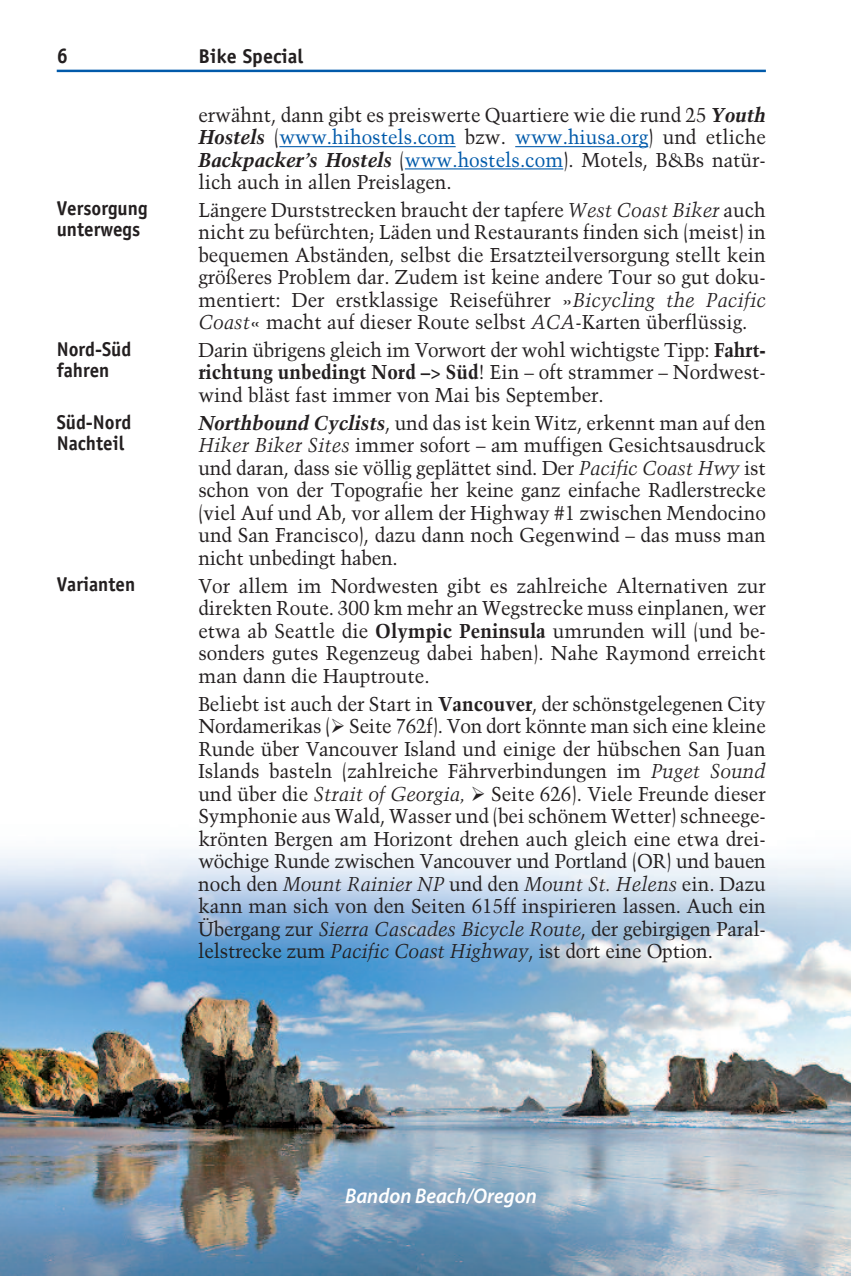
<style>
.page{position:relative;width:851px;height:1276px;background:#fff}
.page>*{position:absolute;margin:0;border:0;box-sizing:border-box;transform-origin:0 0}
.t1{font:italic 600 21.25px "Myriad Pro";color:#fff;scale:.95 1}
.t2{font:700 21.25px "Officina Sans";color:#231f20;scale:.95 1}
.t3{font:20px/22.5px "Trump Mediaeval";color:#231f20;text-align:justify;scale:.95 1}
.t4{font:700 20px/21px "Officina Sans";color:#231f20;scale:.95 1}
.t5{font:700 20px "Officina Sans";color:#231f20}
.s1{font-weight:700;font-style:italic}
.s2{color:#015aaa}
.s3{font-style:italic}
.s4{font-weight:700}
</style>
<div class="page">
<hr style="left:57px;top:70px;width:708px;height:2px;background:#015aaa">
<img style="left:0;top:849px;width:850px;height:427px">
<hr style="left:279px;top:146px;width:176px;height:1px;background:#015aaa">
<hr style="left:515px;top:146px;width:133px;height:1px;background:#015aaa">
<hr style="left:405px;top:168px;width:158px;height:1px;background:#015aaa">
<p class="t2" style="left:57px;top:48px;width:13px">6</p>
<p class="t5" style="left:198px;top:49px;width:106px">Bike Special</p>
<p class="t3" style="left:198px;top:104px;width:598px">erwähnt, dann gibt es preiswerte Quartiere wie die rund 25 <span class="s1">Youth Hostels</span> (<span class="s2">www.hihostels.com</span> bzw. <span class="s2">www.hiusa.org</span>) und etliche <span class="s1">Backpacker’s Hostels</span> (<span class="s2">www.hostels.com</span>). Motels, B&amp;Bs natür&shy;lich auch in allen Preislagen.</p>
<p class="t3" style="left:198px;top:198px;width:598px">Längere Durststrecken braucht der tapfere <span class="s3">West Coast Biker</span> auch nicht zu befürchten; Läden und Restaurants finden sich (meist) in bequemen Abständen, selbst die Ersatzteilversorgung stellt kein größeres Problem dar. Zudem ist keine andere Tour so gut doku&shy;mentiert: Der erstklassige Reiseführer »<span class="s3">Bicycling the Pacific Coast</span>« macht auf dieser Route selbst <span class="s3">ACA</span>-Karten überflüssig.</p>
<p class="t3" style="left:198px;top:339px;width:598px">Darin übrigens gleich im Vorwort der wohl wichtigste Tipp: <span class="s4">Fahrt&shy;richtung unbedingt Nord –&gt; Süd</span>! Ein – oft strammer – Nordwest&shy;wind bläst fast immer von Mai bis September.</p>
<p class="t3" style="left:198px;top:412px;width:598px"><span class="s1">Northbound Cyclists</span>, und das ist kein Witz, erkennt man auf den <span class="s3">Hiker Biker Sites</span> immer sofort – am muffigen Gesichtsausdruck und daran, dass sie völlig geplättet sind. Der <span class="s3">Pacific Coast Hwy</span> ist schon von der Topografie her keine ganz einfache Radlerstrecke (viel Auf und Ab, vor allem der Highway #1 zwischen Mendocino und San Francisco), dazu dann noch Gegenwind – das muss man nicht unbedingt haben.</p>
<p class="t3" style="left:198px;top:574px;width:598px">Vor allem im Nordwesten gibt es zahlreiche Alternativen zur direkten Route. 300 km mehr an Wegstrecke muss einplanen, wer etwa ab Seattle die <span class="s4">Olympic Peninsula</span> umrunden will (und be&shy;sonders gutes Regenzeug dabei haben). Nahe Raymond erreicht man dann die Hauptroute.</p>
<p class="t3" style="left:198px;top:692px;width:598px">Beliebt ist auch der Start in <span class="s4">Vancouver</span>, der schönstgelegenen City Nordamerikas ( Seite 762f). Von dort könnte man sich eine kleine Runde über Vancouver Island und einige der hübschen San Juan Islands basteln (zahlreiche Fährverbindungen im <span class="s3">Puget Sound </span>und über die <span class="s3">Strait of Georgia,</span></p>
<p class="t4" style="left:57px;top:200px;width:97px">Versorgung unterwegs</p>
<p class="t4" style="left:57px;top:340px;width:80px">Nord-Süd fahren</p>
<p class="t4" style="left:57px;top:413px;width:80px">Süd-Nord<br>Nachteil</p>
<p class="t4" style="left:57px;top:576px;width:84px">Varianten</p>
<p class="t3" style="left:198px;top:782px;width:598px;text-indent:293px">Seite 626). Viele Freunde dieser Symphonie aus Wald, Wasser und (bei schönem Wetter) schneege&shy;krönten Bergen am Horizont drehen auch gleich eine etwa drei&shy;wöchige Runde zwischen Vancouver und Portland (OR) und bauen noch den <span class="s3">Mount Rainier NP</span> und den <span class="s3">Mount St. Helens</span> ein. Dazu kann man sich von den Seiten 615ff inspirieren lassen. Auch ein Übergang zur <span class="s3">Sierra Cascades Bicycle Route</span>, der gebirgigen Paral&shy;lelstrecke zum <span class="s3">Pacific Coast Highway</span>, ist dort eine Option.</p>
<p class="t1" style="left:345px;top:1187px;width:203px">Bandon Beach/Oregon</p>
</div>
